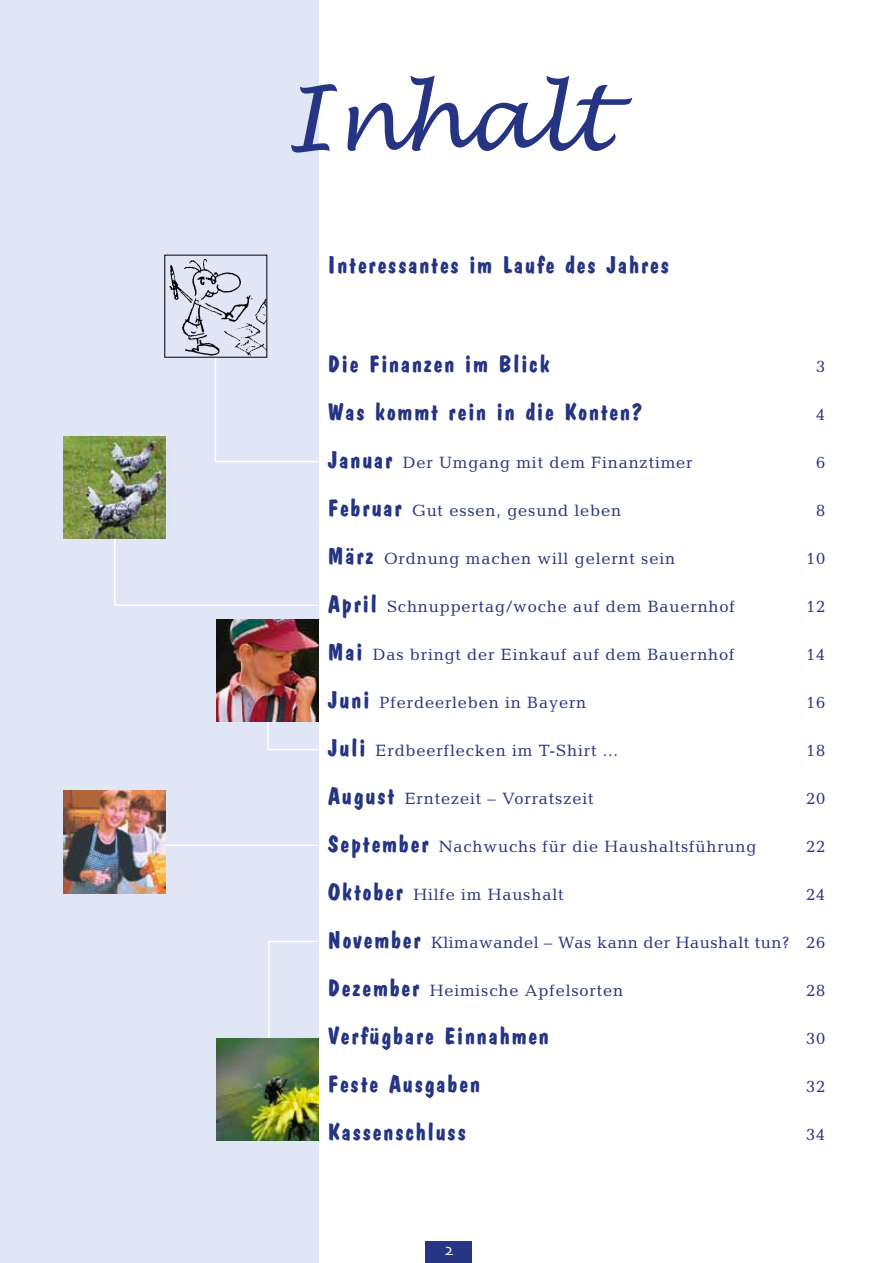
<style>
.page{position:relative;width:893px;height:1263px;background:#fff}
.page>*{position:absolute;margin:0;border:0;box-sizing:border-box;transform-origin:0 0}
.t1{font:italic 87px "Lucida Handwriting";color:#253483}
.t2{font:700 24px "Dom Casual";letter-spacing:.05em;color:#253483}
.t3{font:16.5px "Candida";letter-spacing:.05em;color:#253483}
.t4{font:16.5px "Candida";letter-spacing:.03em;color:#253483}
.t5{font:16.5px "Skia";color:#fff}
.s1{font-family:"Dom Casual";font-weight:700;font-size:24px}
</style>
<div class="page">
<div style="left:0;top:0;width:319px;height:1263px;background:#e0e6f5"></div>
<div style="left:426px;top:1241px;width:46px;height:22px;background:#253483"></div>
<hr style="left:165px;top:844px;width:156px;height:2px;background:#fff">
<hr style="left:268px;top:941px;width:2px;height:98px;background:#fff">
<hr style="left:268px;top:941px;width:51px;height:1px;background:#fff">
<hr style="left:215px;top:357px;width:1px;height:105px;background:#fff">
<hr style="left:215px;top:461px;width:106px;height:1px;background:#fff">
<hr style="left:114px;top:604px;width:205px;height:2px;background:#fff">
<hr style="left:114px;top:536px;width:1px;height:70px;background:#fff">
<hr style="left:267px;top:719px;width:2px;height:31px;background:#fff">
<hr style="left:267px;top:749px;width:52px;height:1px;background:#fff">
<img style="left:217px;top:1038px;width:102px;height:102px">
<img style="left:64px;top:791px;width:102px;height:102px">
<img style="left:217px;top:620px;width:102px;height:102px">
<img style="left:64px;top:437px;width:102px;height:102px">
<img style="left:169px;top:259px;width:96px;height:97px">
<h1 class="t1" style="left:284px;top:66px;width:327px">Inhalt</h1>
<h2 class="t2" style="left:327px;top:251px;width:343px">Interessantes im Laufe des Jahres</h2>
<h2 class="t2" style="left:327px;top:350px;width:224px">Die Finanzen im Blick</h2>
<p class="t3" style="left:816px;top:357px;width:11px">3</p>
<h2 class="t2" style="left:327px;top:398px;width:316px">Was kommt rein in die Konten?</h2>
<p class="t3" style="left:816px;top:405px;width:11px">4</p>
<p class="t3" style="left:327px;top:453px;width:367px"><span class="s1">Januar</span> Der Umgang mit dem Finanztimer</p>
<p class="t3" style="left:816px;top:453px;width:11px">6</p>
<p class="t3" style="left:327px;top:501px;width:295px"><span class="s1">Februar</span> Gut essen, gesund leben</p>
<p class="t3" style="left:816px;top:501px;width:11px">8</p>
<p class="t3" style="left:327px;top:549px;width:349px"><span class="s1">März</span> Ordnung machen will gelernt sein</p>
<p class="t3" style="left:806px;top:549px;width:21px">10</p>
<p class="t3" style="left:327px;top:597px;width:409px"><span class="s1">April</span> Schnuppertag/woche auf dem Bauernhof</p>
<p class="t3" style="left:806px;top:597px;width:21px">12</p>
<p class="t3" style="left:327px;top:645px;width:409px"><span class="s1">Mai</span> Das bringt der Einkauf auf dem Bauernhof</p>
<p class="t3" style="left:806px;top:645px;width:21px">14</p>
<p class="t3" style="left:327px;top:693px;width:260px"><span class="s1">Juni</span> Pferdeerleben in Bayern</p>
<p class="t3" style="left:806px;top:693px;width:21px">16</p>
<p class="t3" style="left:327px;top:741px;width:292px"><span class="s1">Juli</span> Erdbeerflecken im T-Shirt ...</p>
<p class="t3" style="left:806px;top:741px;width:21px">18</p>
<p class="t3" style="left:327px;top:789px;width:268px"><span class="s1">August</span> Erntezeit – Vorratszeit</p>
<p class="t3" style="left:806px;top:789px;width:21px">20</p>
<p class="t3" style="left:327px;top:837px;width:431px"><span class="s1">September</span> Nachwuchs für die Haushaltsführung</p>
<p class="t3" style="left:806px;top:837px;width:21px">22</p>
<p class="t3" style="left:327px;top:885px;width:238px"><span class="s1">Oktober</span> Hilfe im Haushalt</p>
<p class="t3" style="left:806px;top:885px;width:21px">24</p>
<p class="t4" style="left:327px;top:933px;width:499px"><span class="s1">November</span> Klimawandel – Was kann der Haushalt tun? 26</p>
<p class="t3" style="left:327px;top:981px;width:297px"><span class="s1">Dezember</span> Heimische Apfelsorten</p>
<p class="t3" style="left:806px;top:981px;width:21px">28</p>
<h2 class="t2" style="left:327px;top:1022px;width:223px">Verfügbare Einnahmen</h2>
<p class="t3" style="left:806px;top:1029px;width:21px">30</p>
<h2 class="t2" style="left:327px;top:1070px;width:154px">Feste Ausgaben</h2>
<p class="t3" style="left:806px;top:1077px;width:21px">32</p>
<h2 class="t2" style="left:327px;top:1118px;width:140px">Kassenschluss</h2>
<p class="t3" style="left:806px;top:1125px;width:21px">34</p>
<p class="t5" style="left:445px;top:1239px;width:10px">2</p>
</div>
